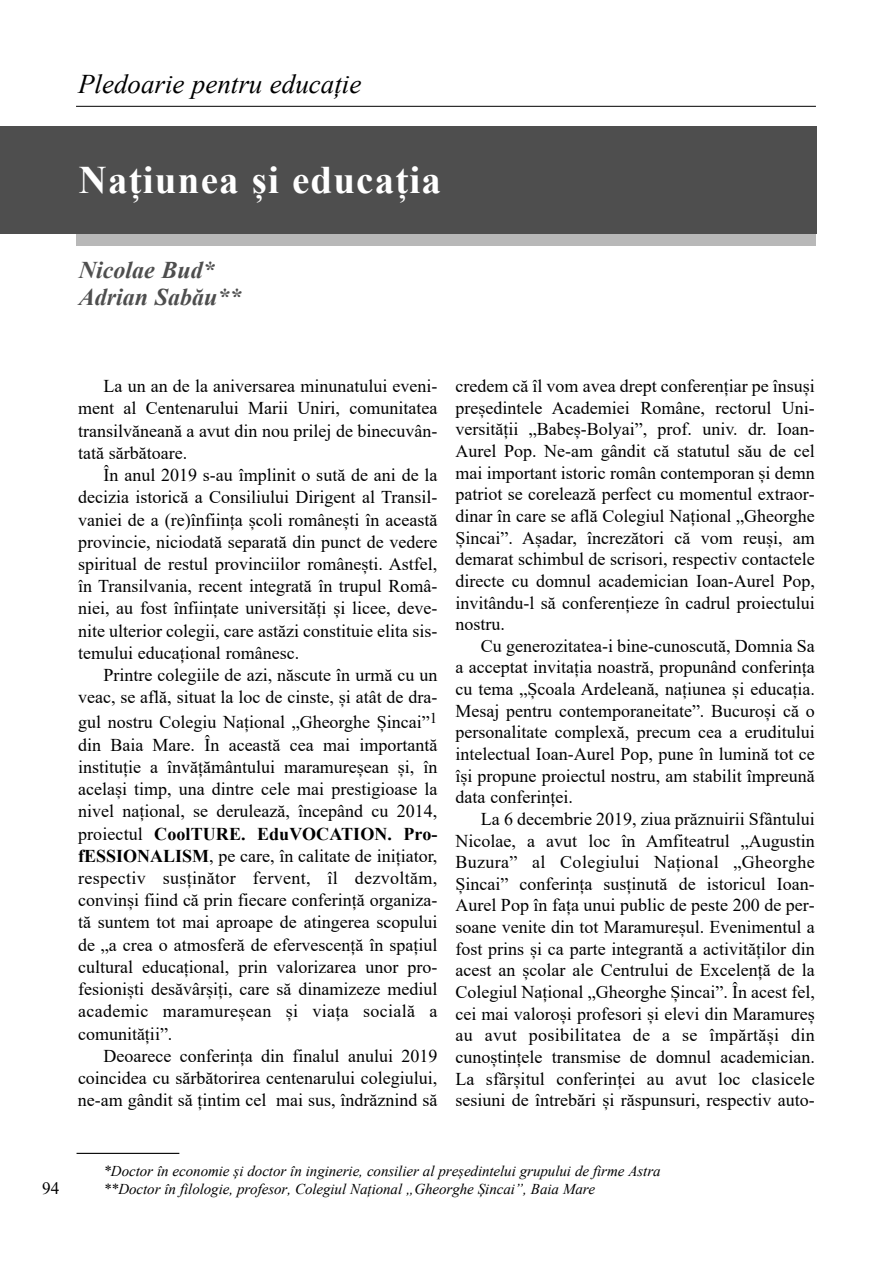
<style>
.page{position:relative;width:893px;height:1263px;background:#fff}
.page>*{position:absolute;margin:0;border:0;box-sizing:border-box;transform-origin:0 0}
.t1{font:700 39px "Times New Roman";letter-spacing:.03em;color:#fff}
.t2{font:italic 27px "Times New Roman";color:#000}
.t3{font:italic 700 24px/27px "Times New Roman";color:#4e4e4e}
.t4{font:18px/21.6px "Times New Roman";color:#000;text-align:justify}
.t5{font:17.25px "Times New Roman";color:#000}
.t6{font:italic 15px/18px "Times New Roman";letter-spacing:-.005em;color:#000}
.s1{font-weight:700}
</style>
<div class="page">
<div style="left:77px;top:233px;width:739px;height:13px;background:#b8b8b8"></div>
<div style="left:0;top:126px;width:816px;height:107px;background:#4e4e4e"></div>
<hr style="left:77px;top:1153px;width:102px;height:1px;background:#000">
<hr style="left:76px;top:106px;width:740px;height:1px;background:#000">
<h2 class="t2" style="left:78px;top:68px;width:285px">Pledoarie pentru educație</h2>
<h1 class="t1" style="left:79px;top:158px;width:364px">Națiunea și educația</h1>
<h3 class="t3" style="left:79px;top:256px;width:164px">Nicolae Bud*<br>Adrian Sabău**</h3>
<p class="t4" style="left:78px;top:375px;width:361px;line-height:22.2px;text-indent:26px">La un an de la aniversarea minunatului eveni&shy;ment al Centenarului Marii Uniri, comunitatea transilvăneană a avut din nou prilej de binecuvân&shy;tată sărbătoare.</p>
<p class="t4" style="left:78px;top:464px;width:361px;line-height:22.2px;text-indent:26px">În anul 2019 s-au împlinit o sută de ani de la decizia istorică a Consiliului Dirigent al Transil&shy;vaniei de a (re)înființa școli românești în această provincie, niciodată separată din punct de vedere spiritual de restul provinciilor românești. Astfel, în Transilvania, recent integrată în trupul Româ&shy;niei, au fost înființate universități și licee, deve&shy;nite ulterior colegii, care astăzi constituie elita sis&shy;temului educațional românesc.</p>
<p class="t4" style="left:78px;top:664px;width:361px;line-height:22.2px;text-align:right">Printre colegiile de azi, născute în urmă cu un veac, se află, situat la loc de cinste, și atât de dra-</p>
<p class="t4" style="left:78px;top:711px;width:361px;line-height:22.2px">gul nostru Colegiu Național „Gheorghe Șincai”<sup>1 </sup>din Baia Mare. În această cea mai importantă instituție a învățământului maramureșean și, în același timp, una dintre cele mai prestigioase la nivel național, se derulează, începând cu 2014, proiectul <span class="s1">cooltURE. EduVocAtIoN. Pro&shy;fESSIoNALISm</span>, pe care, în calitate de inițiator, respectiv susținător fervent, îl dezvoltăm, convinși fiind că prin fiecare conferință organiza&shy;tă suntem tot mai aproape de atingerea scopului de „a crea o atmosferă de efervescență în spațiul cultural educațional, prin valorizarea unor pro&shy;fesioniști desăvârșiți, care să dinamizeze mediul academic maramureșean și viața socială a comunității”.</p>
<p class="t4" style="left:78px;top:1044px;width:361px;line-height:22.2px;text-indent:26px">Deoarece conferința din finalul anului 2019 coincidea cu sărbătorirea centenarului colegiului, ne-am gândit să țintim cel mai sus, îndrăznind să</p>
<p class="t4" style="left:455px;top:375px;width:361px">credem că îl vom avea drept conferențiar pe însuși președintele Academiei Române, rectorul Uni&shy;versității „Babeș-Bolyai”, prof. univ. dr. Ioan-Aurel Pop. Ne-am gândit că statutul său de cel mai important istoric român contemporan și demn patriot se corelează perfect cu momentul extraor&shy;dinar în care se află Colegiul Național „Gheorghe Șincai”. Așadar, încrezători că vom reuși, am demarat schimbul de scrisori, respectiv contactele directe cu domnul academician Ioan-Aurel Pop, invitându-l să conferențieze în cadrul proiectului nostru.</p>
<p class="t4" style="left:455px;top:635px;width:361px;text-indent:26px">Cu generozitatea-i bine-cunoscută, Domnia Sa a acceptat invitația noastră, propunând conferința cu tema „Școala Ardeleană, națiunea și educația.<br>Mesaj pentru contemporaneitate”. Bucuroși că o personalitate complexă, precum cea a eruditului intelectual Ioan-Aurel Pop, pune în lumină tot ce își propune proiectul nostru, am stabilit împreună data conferinței.</p>
<p class="t4" style="left:455px;top:808px;width:361px;text-indent:26px">La 6 decembrie 2019, ziua prăznuirii Sfântului Nicolae, a avut loc în Amfiteatrul „Augustin Buzura” al Colegiului Național „Gheorghe Șincai” conferința susținută de istoricul Ioan-Aurel Pop în fața unui public de peste 200 de per&shy;soane venite din tot Maramureșul. Evenimentul a fost prins și ca parte integrantă a activităților din acest an școlar ale Centrului de Excelență de la Colegiul Național „Gheorghe Șincai”. În acest fel, cei mai valoroși profesori și elevi din Maramureș au avut posibilitatea de a se împărtăși din cunoștințele transmise de domnul academician.<br>La sfârșitul conferinței au avut loc clasicele sesiuni de întrebări și răspunsuri, respectiv auto-</p>
<p class="t5" style="left:42px;top:1178px;width:19px">94</p>
<p class="t6" style="left:104px;top:1162px;width:559px">*Doctor în economie și doctor în inginerie, consilier al președintelui grupului de firme Astra **Doctor în filologie, profesor, Colegiul Național „Gheorghe Șincai”, Baia Mare</p>
</div>
